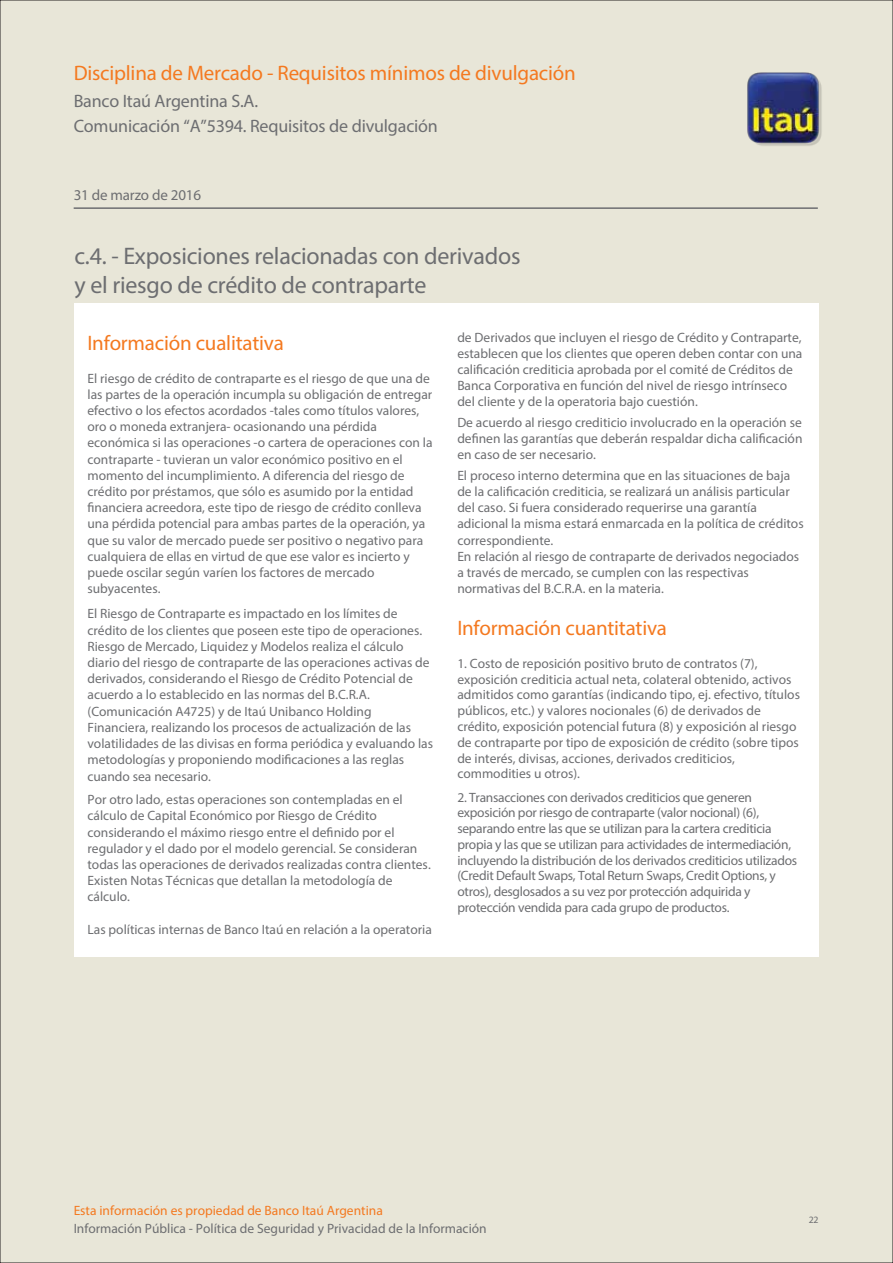
<style>
.page{position:relative;width:893px;height:1263px;background:#e8e6d8}
.page>*{position:absolute;margin:0;border:0;box-sizing:border-box;transform-origin:0 0}
.t1{font:24px/28.8px "Myriad Pro";letter-spacing:-.01em;color:#6d6e71}
.t2{font:21px "Myriad Pro";letter-spacing:-.01em;color:#f47920}
.t3{font:18px/24.6px "Myriad Pro";letter-spacing:-.01em;color:#6d6e71}
.t4{font:15px "Myriad Pro";letter-spacing:-.01em;color:#6d6e71}
.t5{font:13.5px/16.2px "Myriad Pro";color:#6d6e71}
.t6{font:13.5px/15.8px "Myriad Pro";letter-spacing:-.02em;color:#6d6e71}
.t7{font:13.5px "Myriad Pro";color:#f47920}
.t8{font:9.75px "Myriad Pro";color:#6d6e71}
</style>
<div class="page">
<div style="left:74px;top:304px;width:745px;height:653px;background:#fff"></div>
<hr style="left:74px;top:207px;width:744px;height:2px;background:#6d6e71">
<img style="left:747px;top:72px;width:75px;height:74px">
<h2 class="t2" style="left:74px;top:60px;width:504px">Disciplina de Mercado - Requisitos mínimos de divulgación</h2>
<h3 class="t3" style="left:74px;top:89px;width:366px">Banco Itaú Argentina S.A.<br>Comunicación “A”5394. Requisitos de divulgación</h3>
<p class="t4" style="left:74px;top:186px;width:129px">31 de marzo de 2016</p>
<h1 class="t1" style="left:74px;top:241px;width:448px">c.4. - Exposiciones relacionadas con derivados y el riesgo de crédito de contraparte</h1>
<h2 class="t2" style="left:87px;top:330px;width:198px">Información cualitativa</h2>
<p class="t5" style="left:87px;top:370px;width:347px">El riesgo de crédito de contraparte es el riesgo de que una de las partes de la operación incumpla su obligación de entregar efectivo o los efectos acordados -tales como títulos valores, oro o moneda extranjera- ocasionando una pérdida económica si las operaciones -o cartera de operaciones con la contraparte - tuvieran un valor económico positivo en el momento del incumplimiento. A diferencia del riesgo de crédito por préstamos, que sólo es asumido por la entidad financiera acreedora, este tipo de riesgo de crédito conlleva una pérdida potencial para ambas partes de la operación, ya que su valor de mercado puede ser positivo o negativo para cualquiera de ellas en virtud de que ese valor es incierto y puede oscilar según varíen los factores de mercado subyacentes.</p>
<p class="t5" style="left:87px;top:606px;width:347px">El Riesgo de Contraparte es impactado en los límites de crédito de los clientes que poseen este tipo de operaciones.<br>Riesgo de Mercado, Liquidez y Modelos realiza el cálculo diario del riesgo de contraparte de las operaciones activas de derivados, considerando el Riesgo de Crédito Potencial de acuerdo a lo establecido en las normas del B.C.R.A. (Comunicación A4725) y de Itaú Unibanco Holding Financiera, realizando los procesos de actualización de las volatilidades de las divisas en forma periódica y evaluando las metodologías y proponiendo modificaciones a las reglas cuando sea necesario.</p>
<p class="t5" style="left:87px;top:791px;width:345px">Por otro lado, estas operaciones son contempladas en el cálculo de Capital Económico por Riesgo de Crédito considerando el máximo riesgo entre el definido por el regulador y el dado por el modelo gerencial. Se consideran todas las operaciones de derivados realizadas contra clientes.<br>Existen Notas Técnicas que detallan la metodología de cálculo.</p>
<p class="t5" style="left:87px;top:921px;width:346px">Las políticas internas de Banco Itaú en relación a la operatoria</p>
<p class="t5" style="left:457px;top:329px;width:347px">de Derivados que incluyen el riesgo de Crédito y Contraparte, establecen que los clientes que operen deben contar con una calificación crediticia aprobada por el comité de Créditos de Banca Corporativa en función del nivel de riesgo intrínseco del cliente y de la operatoria bajo cuestión.</p>
<p class="t5" style="left:457px;top:414px;width:347px;text-align:justify">De acuerdo al riesgo crediticio involucrado en la operación se definen las garantías que deberán respaldar dicha calificación en caso de ser necesario.</p>
<p class="t5" style="left:457px;top:467px;width:348px">El proceso interno determina que en las situaciones de baja de la calificación crediticia, se realizará un análisis particular del caso. Si fuera considerado requerirse una garantía adicional la misma estará enmarcada en la política de créditos correspondiente.<br>En relación al riesgo de contraparte de derivados negociados a través de mercado, se cumplen con las respectivas normativas del B.C.R.A. en la materia.</p>
<h2 class="t2" style="left:457px;top:614px;width:211px">Información cuantitativa</h2>
<p class="t5" style="left:457px;top:655px;width:344px;line-height:15.8px">1. Costo de reposición positivo bruto de contratos (7), exposición crediticia actual neta, colateral obtenido, activos admitidos como garantías (indicando tipo, ej. efectivo, títulos públicos, etc.) y valores nocionales (6) de derivados de crédito, exposición potencial futura (8) y exposición al riesgo de contraparte por tipo de exposición de crédito (sobre tipos de interés, divisas, acciones, derivados crediticios, commodities u otros).</p>
<p class="t6" style="left:457px;top:789px;width:341px">2. Transacciones con derivados crediticios que generen exposición por riesgo de contraparte (valor nocional) (6), separando entre las que se utilizan para la cartera crediticia propia y las que se utilizan para actividades de intermediación, incluyendo la distribución de los derivados crediticios utilizados (Credit Default Swaps, Total Return Swaps, Credit Options, y otros), desglosados a su vez por protección adquirida y protección vendida para cada grupo de productos.</p>
<p class="t7" style="left:74px;top:1202px;width:311px">Esta información es propiedad de Banco Itaú Argentina</p>
<p class="t5" style="left:74px;top:1220px;width:415px">Información Pública - Política de Seguridad y Privacidad de la Información</p>
<p class="t8" style="left:809px;top:1213px;width:11px">22</p>
</div>
